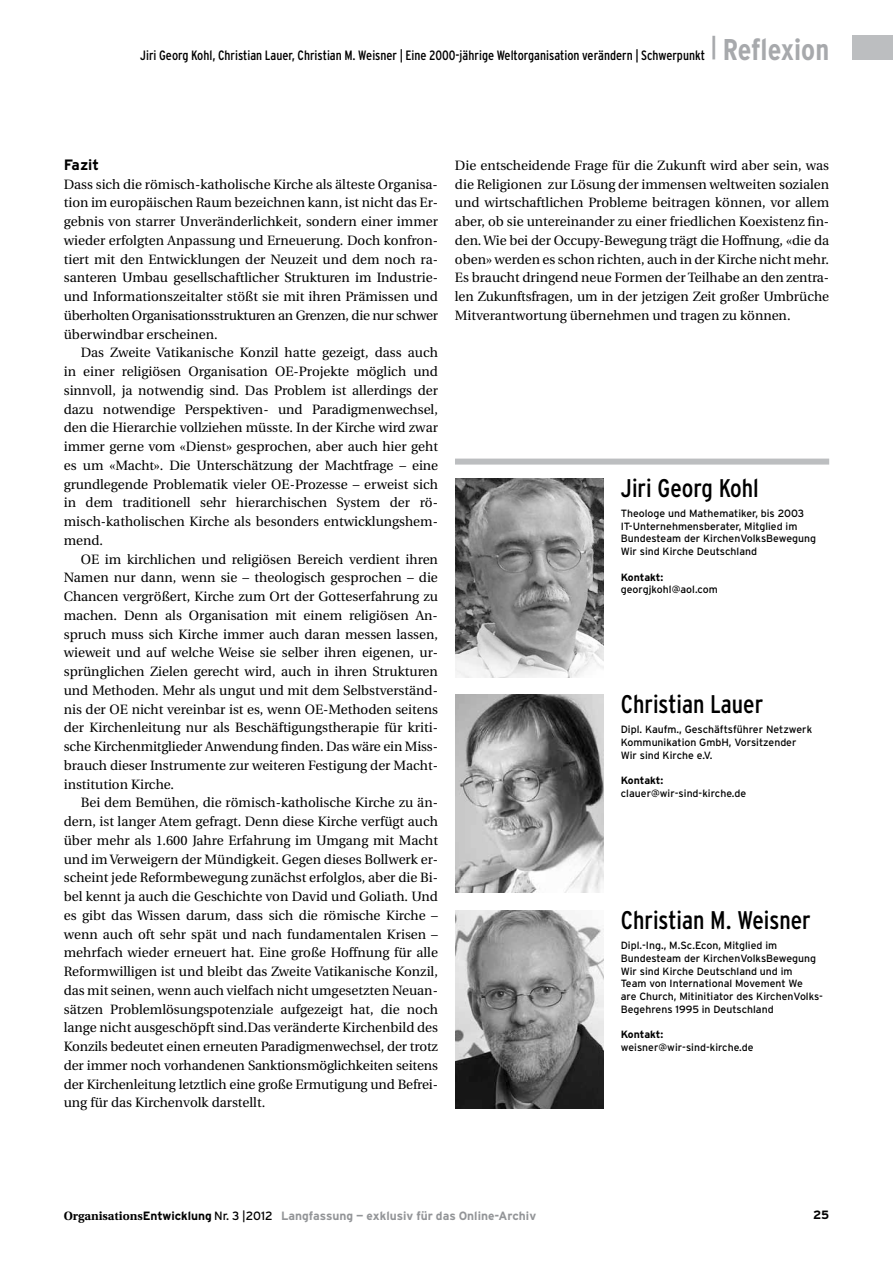
<style>
.page{position:relative;width:893px;height:1263px;background:#fff}
.page>*{position:absolute;margin:0;border:0;box-sizing:border-box;transform-origin:0 0}
.t1{font:condensed 25.5px "Interstate";color:#000}
.t2{font:700 15px "Interstate";color:#000}
.t3{font:13.5px/18.8px "Utopia";color:#000;text-align:justify}
.t4{font:condensed 13.5px "Interstate";color:#000}
.t5{font:700 12px "Interstate";color:#939598}
.t6{font:700 12px "Interstate";color:#000}
.t7{font:10.5px/12.8px "Interstate";color:#000}
.t8{font:700 10.5px "Interstate";letter-spacing:-.01em;color:#000}
.s1{font-weight:700;font-size:30px;color:#a7a9ac}
.s2{font-family:"Utopia";color:#000}
.s3{color:#000}
.s4{font-weight:400;color:#000}
</style>
<div class="page">
<div style="left:852px;top:36px;width:41px;height:24px;background:#bcbec0"></div>
<img style="left:455px;top:479px;width:149px;height:199px">
<div style="left:455px;top:459px;width:374px;height:6px;background:#bcbec0"></div>
<img style="left:455px;top:694px;width:149px;height:199px">
<img style="left:455px;top:910px;width:149px;height:199px">
<p class="t4" style="left:140px;top:47px;width:690px">Jiri Georg Kohl, Christian Lauer, Christian M. Weisner | Eine 2000-jährige Weltorganisation verändern | Schwerpunkt <sup>|</sup> <span class="s1">Reflexion</span></p>
<p class="t2" style="left:64px;top:156px;width:37px">Fazit</p>
<p class="t3" style="left:64px;top:175px;width:376px;text-align:left">Dass sich die römisch-katholische Kirche als älteste Organisa&shy;tion im europäischen Raum bezeichnen kann, ist nicht das Er&shy;gebnis von starrer Unveränderlichkeit, sondern einer immer wieder erfolgten Anpassung und Erneuerung. Doch konfron&shy;tiert mit den Entwicklungen der Neuzeit und dem noch ra&shy;santeren Umbau gesellschaftlicher Strukturen im Industrie&shy;und Informationszeitalter stößt sie mit ihren Prämissen und überholten Organisationsstrukturen an Grenzen, die nur schwer überwindbar erscheinen.</p>
<p class="t3" style="left:64px;top:344px;width:376px;text-align:left;text-indent:17px">Das Zweite Vatikanische Konzil hatte gezeigt, dass auch in einer religiösen Organisation OE-Projekte möglich und sinnvoll, ja notwendig sind. Das Problem ist allerdings der dazu notwendige Perspektiven- und Paradigmenwechsel, den die Hierarchie vollziehen müsste. In der Kirche wird zwar immer gerne vom «Dienst» gesprochen, aber auch hier geht es um «Macht». Die Unterschätzung der Machtfrage – eine grundlegende Problematik vieler OE-Prozesse – erweist sich in dem traditionell sehr hierarchischen System der rö&shy;misch-katholischen Kirche als besonders entwicklungshem&shy;mend.</p>
<p class="t3" style="left:64px;top:550px;width:376px;text-indent:17px">OE im kirchlichen und religiösen Bereich verdient ihren Namen nur dann, wenn sie – theologisch gesprochen – die Chancen vergrößert, Kirche zum Ort der Gotteserfahrung zu machen. Denn als Organisation mit einem religiösen An&shy;spruch muss sich Kirche immer auch daran messen lassen, wieweit und auf welche Weise sie selber ihren eigenen, ur&shy;sprünglichen Zielen gerecht wird, auch in ihren Strukturen und Methoden. Mehr als ungut und mit dem Selbstverständ&shy;nis der OE nicht vereinbar ist es, wenn OE-Methoden seitens der Kirchenleitung nur als Beschäftigungstherapie für kriti&shy;sche Kirchenmitglieder Anwendung finden. Das wäre ein Miss&shy;brauch dieser Instrumente zur weiteren Festigung der Macht&shy;institution Kirche.</p>
<p class="t3" style="left:64px;top:794px;width:376px;text-indent:17px">Bei dem Bemühen, die römisch-katholische Kirche zu än&shy;dern, ist langer Atem gefragt. Denn diese Kirche verfügt auch über mehr als 1.600 Jahre Erfahrung im Umgang mit Macht und im Verweigern der Mündigkeit. Gegen dieses Bollwerk er&shy;scheint jede Reformbewegung zunächst erfolglos, aber die Bi&shy;bel kennt ja auch die Geschichte von David und Goliath. Und es gibt das Wissen darum, dass sich die römische Kirche – wenn auch oft sehr spät und nach fundamentalen Krisen – mehrfach wieder erneuert hat. Eine große Hoffnung für alle Reformwilligen ist und bleibt das Zweite Vatikanische Konzil, das mit seinen, wenn auch vielfach nicht umgesetzten Neuan&shy;sätzen Problemlösungspotenziale aufgezeigt hat, die noch lange nicht ausgeschöpft sind.Das veränderte Kirchenbild des Konzils bedeutet einen erneuten Paradigmenwechsel, der trotz der immer noch vorhandenen Sanktionsmöglichkeiten seitens der Kirchenleitung letztlich eine große Ermutigung und Befrei&shy;ung für das Kirchenvolk darstellt.</p>
<p class="t3" style="left:455px;top:156px;width:376px">Die entscheidende Frage für die Zukunft wird aber sein, was die Religionen zur Lösung der immensen weltweiten sozialen und wirtschaftlichen Probleme beitragen können, vor allem aber, ob sie untereinander zu einer friedlichen Koexistenz fin&shy;den. Wie bei der Occupy-Bewegung trägt die Hoffnung, «die da oben» werden es schon richten, auch in der Kirche nicht mehr.<br>Es braucht dringend neue Formen der Teilhabe an den zentra&shy;len Zukunftsfragen, um in der jetzigen Zeit großer Umbrüche Mitverantwortung übernehmen und tragen zu können.</p>
<h1 class="t1" style="left:621px;top:473px;width:140px">Jiri Georg Kohl</h1>
<p class="t7" style="left:621px;top:507px;width:197px">Theologe und Mathematiker, bis 2003<br>IT-Unternehmensberater, Mitglied im Bundesteam der KirchenVolksBewegung Wir sind Kirche Deutschland</p>
<p class="t8" style="left:621px;top:571px;width:44px">Kontakt:</p>
<p class="t7" style="left:621px;top:583px;width:98px">georgjkohl@aol.com</p>
<h1 class="t1" style="left:621px;top:690px;width:144px">Christian Lauer</h1>
<p class="t7" style="left:621px;top:723px;width:193px">Dipl. Kaufm., Geschäftsführer Netzwerk<br>Kommunikation GmbH, Vorsitzender<br>Wir sind Kirche e.V.</p>
<p class="t8" style="left:621px;top:775px;width:44px">Kontakt:</p>
<p class="t7" style="left:621px;top:787px;width:127px">clauer@wir-sind-kirche.de</p>
<h1 class="t1" style="left:621px;top:906px;width:191px">Christian M. Weisner</h1>
<p class="t7" style="left:621px;top:939px;width:204px">Dipl.-Ing., M.Sc.Econ, Mitglied im Bundesteam der KirchenVolksBewegung Wir sind Kirche Deutschland und im<br>Team von International Movement We<br>are Church, Mitinitiator des KirchenVolks-Begehrens 1995 in Deutschland</p>
<p class="t8" style="left:621px;top:1029px;width:44px">Kontakt:</p>
<p class="t7" style="left:621px;top:1041px;width:134px">weisner@wir-sind-kirche.de</p>
<p class="t5" style="left:64px;top:1209px;width:474px"><span class="s2">Organisations</span><span class="s3">Entwicklung</span> <span class="s4">Nr. 3 |2012</span> Langfassung — exklusiv für das Online-Archiv</p>
<p class="t6" style="left:813px;top:1208px;width:17px">25</p>
</div>
